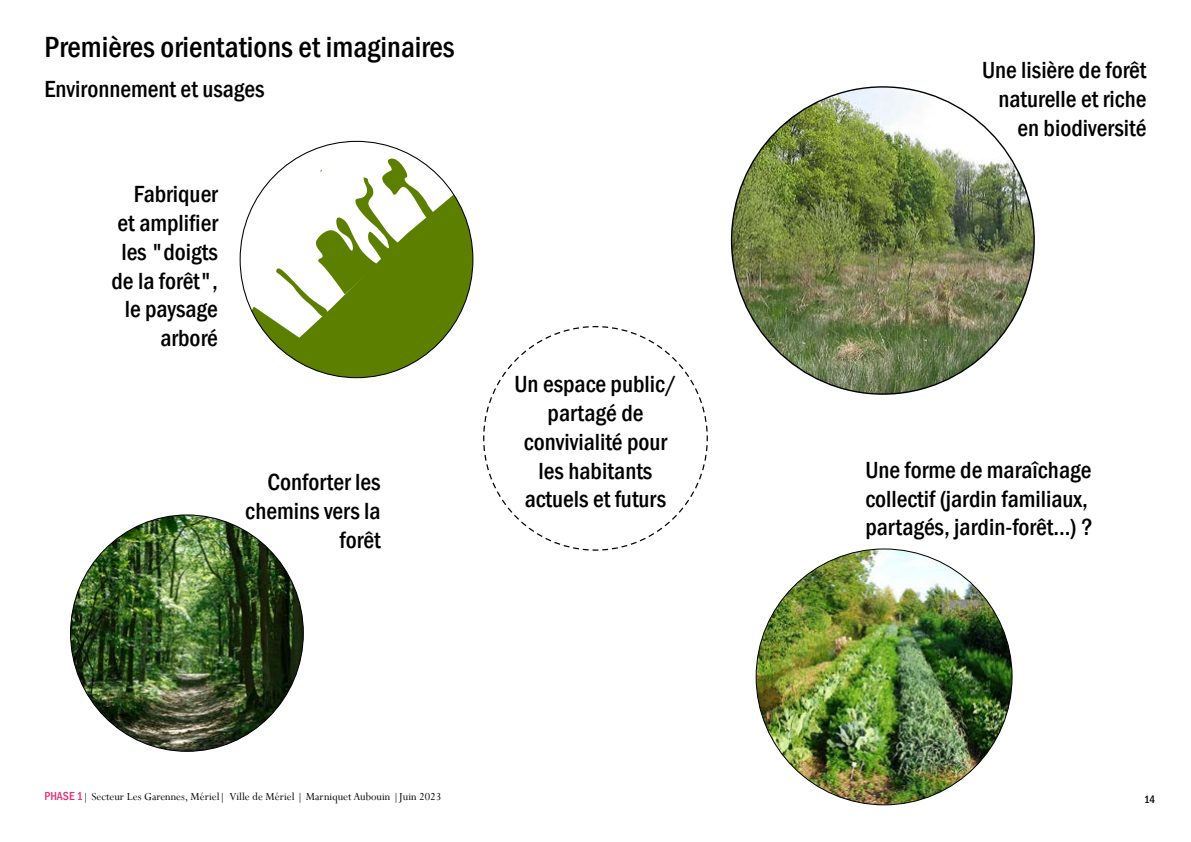
<style>
.page{position:relative;width:1191px;height:842px;background:#fff}
.page>*{position:absolute;margin:0;border:0;box-sizing:border-box;transform-origin:0 0}
.t1{font:500 condensed 30px "Franklin Gothic";color:#000}
.t2{font:500 condensed 24px/28.8px "Franklin Gothic";color:#000;text-align:right}
.t3{font:12px "Perpetua";color:#000}
.t4{font:500 condensed 11px "Franklin Gothic";color:#000}
.s1{font-family:"Franklin Gothic";font-weight:500;font-stretch:condensed;color:#e32e77}
</style>
<div class="page">
<svg style="left:240px;top:141px;width:233px;height:237px"></svg>
<svg style="left:483px;top:326px;width:225px;height:225px"></svg>
<img style="left:756px;top:549px;width:256px;height:256px;border-radius:128px">
<img style="left:71px;top:516px;width:232px;height:235px">
<img style="left:731px;top:87px;width:303px;height:307px">
<p class="t1" style="left:45px;top:27px;width:412px">Premières orientations et imaginaires</p>
<p class="t2" style="left:45px;top:74px;width:222px">Environnement et usages</p>
<p class="t2" style="left:111px;top:180px;width:108px">Fabriquer et amplifier les "doigts de la forêt", le paysage arboré</p>
<p class="t2" style="left:245px;top:468px;width:137px">Conforter les chemins vers la forêt</p>
<p class="t2" style="left:514px;top:370px;width:163px;text-align:center">Un espace public/ partagé de convivialité pour les habitants actuels et futurs</p>
<p class="t2" style="left:982px;top:55px;width:166px">Une lisière de forêt naturelle et riche en biodiversité</p>
<p class="t2" style="left:865px;top:455px;width:229px;text-align:left">Une forme de maraîchage collectif (jardin familiaux, partagés, jardin-forêt...) ?</p>
<p class="t3" style="left:45px;top:789px;width:398px"><span class="s1">PHASE 1</span>| Secteur Les Garennes, Mériel| Ville de Mériel | Marniquet Aubouin |Juin 2023</p>
<p class="t4" style="left:1144px;top:792px;width:12px">14</p>
</div>
